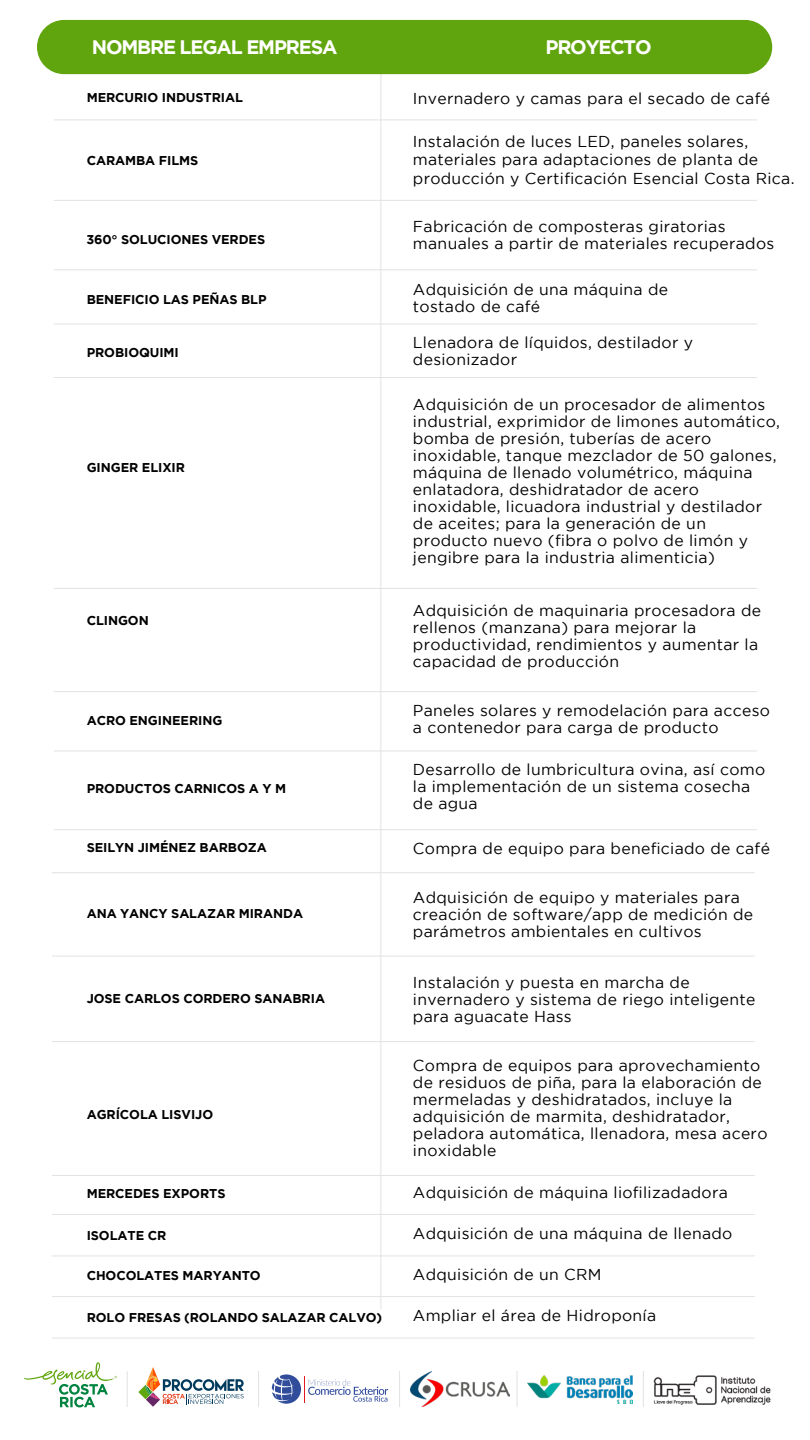
<style>
.page{position:relative;width:810px;height:1440px;background:#fff}
.page>*{position:absolute;margin:0;border:0;box-sizing:border-box;transform-origin:0 0}
.t1{font:700 19.5px "Gotham";letter-spacing:-.06em;color:#fff}
.t2{font:15.75px/17px "Gotham";letter-spacing:.02em;color:#000}
.t3{font:700 12.75px "Gotham";letter-spacing:-.005em;color:#000}
</style>
<div class="page">
<hr style="left:381px;top:33px;width:1px;height:1276px;background:#e2e2e2">
<img style="left:411px;top:1372px;width:98px;height:34px">
<img style="left:527px;top:1375px;width:105px;height:28px">
<img style="left:653px;top:1375px;width:118px;height:30px">
<svg style="left:272px;top:1374px;width:116px;height:30px"></svg>
<hr style="left:399px;top:1371px;width:1px;height:36px;background:#e2e2e2">
<hr style="left:258px;top:1371px;width:1px;height:36px;background:#e2e2e2">
<hr style="left:517px;top:1371px;width:1px;height:36px;background:#e2e2e2">
<hr style="left:643px;top:1371px;width:1px;height:36px;background:#e2e2e2">
<hr style="left:127px;top:1371px;width:1px;height:36px;background:#e2e2e2">
<svg style="left:24px;top:1362px;width:93px;height:45px"></svg>
<svg style="left:138px;top:1367px;width:106px;height:40px"></svg>
<div style="left:37px;top:20px;width:735px;height:54px;background:#61a50e;border-radius:27px"></div>
<hr style="left:54px;top:120px;width:703px;height:1px;background:#e2e2e2">
<hr style="left:54px;top:200px;width:703px;height:1px;background:#e2e2e2">
<hr style="left:54px;top:269px;width:703px;height:1px;background:#e2e2e2">
<hr style="left:54px;top:324px;width:703px;height:1px;background:#e2e2e2">
<hr style="left:54px;top:691px;width:703px;height:1px;background:#e2e2e2">
<hr style="left:54px;top:751px;width:703px;height:1px;background:#e2e2e2">
<hr style="left:54px;top:829px;width:703px;height:1px;background:#e2e2e2">
<hr style="left:52px;top:872px;width:703px;height:1px;background:#e2e2e2">
<hr style="left:52px;top:956px;width:703px;height:1px;background:#e2e2e2">
<hr style="left:52px;top:1041px;width:703px;height:1px;background:#e2e2e2">
<hr style="left:52px;top:1175px;width:703px;height:1px;background:#e2e2e2">
<hr style="left:52px;top:1214px;width:703px;height:1px;background:#e2e2e2">
<hr style="left:54px;top:377px;width:703px;height:1px;background:#e2e2e2">
<hr style="left:54px;top:588px;width:703px;height:1px;background:#e2e2e2">
<hr style="left:52px;top:1256px;width:703px;height:1px;background:#e2e2e2">
<hr style="left:52px;top:1296px;width:703px;height:1px;background:#e2e2e2">
<hr style="left:52px;top:1338px;width:703px;height:1px;background:#e2e2e2">
<p class="t1" style="left:92px;top:35px;width:247px">NOMBRE LEGAL EMPRESA</p>
<p class="t1" style="left:546px;top:36px;width:108px">PROYECTO</p>
<p class="t3" style="left:87px;top:90px;width:158px">MERCURIO INDUSTRIAL</p>
<p class="t2" style="left:413px;top:90px;width:359px">Invernadero y camas para el secado de café</p>
<p class="t3" style="left:87px;top:153px;width:113px">CARAMBA FILMS</p>
<p class="t3" style="left:87px;top:233px;width:180px">360° SOLUCIONES VERDES</p>
<p class="t2" style="left:413px;top:132px;width:383px;line-height:18.5px">Instalación de luces LED, paneles solares, materiales para adaptaciones de planta de producción y Certificación Esencial Costa Rica.</p>
<p class="t2" style="left:413px;top:218px;width:363px">Fabricación de composteras giratorias manuales a partir de materiales recuperados</p>
<p class="t3" style="left:87px;top:292px;width:181px">BENEFICIO LAS PEÑAS BLP</p>
<p class="t2" style="left:413px;top:281px;width:257px">Adquisición de una máquina de tostado de café</p>
<p class="t3" style="left:87px;top:345px;width:94px">PROBIOQUIMI</p>
<p class="t2" style="left:413px;top:334px;width:282px">Llenadora de líquidos, destilador y desionizador</p>
<p class="t3" style="left:87px;top:460px;width:100px">GINGER ELIXIR</p>
<p class="t2" style="left:413px;top:396px;width:369px">Adquisición de un procesador de alimentos industrial, exprimidor de limones automático, bomba de presión, tuberías de acero inoxidable, tanque mezclador de 50 galones, máquina de llenado volumétrico, máquina enlatadora, deshidratador de acero inoxidable, licuadora industrial y destilador de aceites; para la generación de un producto nuevo (fibra o polvo de limón y jengibre para la industria alimenticia)</p>
<p class="t3" style="left:87px;top:613px;width:64px">CLINGON</p>
<p class="t2" style="left:413px;top:602px;width:350px">Adquisición de maquinaria procesadora de rellenos (manzana) para mejorar la productividad, rendimientos y aumentar la capacidad de producción</p>
<p class="t3" style="left:87px;top:713px;width:137px">ACRO ENGINEERING</p>
<p class="t2" style="left:413px;top:702px;width:359px">Paneles solares y remodelación para acceso a contenedor para carga de producto</p>
<p class="t3" style="left:87px;top:781px;width:201px">PRODUCTOS CARNICOS A Y M</p>
<p class="t2" style="left:413px;top:761px;width:354px">Desarrollo de lumbricultura ovina, así como la implementación de un sistema cosecha de agua</p>
<p class="t3" style="left:87px;top:840px;width:182px">SEILYN JIMÉNEZ BARBOZA</p>
<p class="t2" style="left:413px;top:840px;width:359px">Compra de equipo para beneficiado de café</p>
<p class="t3" style="left:87px;top:906px;width:218px">ANA YANCY SALAZAR MIRANDA</p>
<p class="t3" style="left:87px;top:991px;width:240px">JOSE CARLOS CORDERO SANABRIA</p>
<p class="t3" style="left:87px;top:1107px;width:128px">AGRÍCOLA LISVIJO</p>
<p class="t3" style="left:87px;top:1186px;width:140px">MERCEDES EXPORTS</p>
<p class="t2" style="left:413px;top:888px;width:342px">Adquisición de equipo y materiales para creación de software/app de medición de parámetros ambientales en cultivos</p>
<p class="t2" style="left:413px;top:974px;width:344px">Instalación y puesta en marcha de invernadero y sistema de riego inteligente para aguacate Hass</p>
<p class="t2" style="left:413px;top:1057px;width:356px">Compra de equipos para aprovechamiento de residuos de piña, para la elaboración de mermeladas y deshidratados, incluye la adquisición de marmita, deshidratador, peladora automática, llenadora, mesa acero inoxidable</p>
<p class="t2" style="left:413px;top:1183px;width:316px">Adquisición de máquina liofilizadadora</p>
<p class="t3" style="left:87px;top:1228px;width:81px">ISOLATE CR</p>
<p class="t2" style="left:413px;top:1225px;width:321px">Adquisición de una máquina de llenado</p>
<p class="t3" style="left:87px;top:1268px;width:176px">CHOCOLATES MARYANTO</p>
<p class="t2" style="left:413px;top:1265px;width:190px">Adquisición de un CRM</p>
<p class="t3" style="left:87px;top:1310px;width:297px">ROLO FRESAS (ROLANDO SALAZAR CALVO)</p>
<p class="t2" style="left:413px;top:1307px;width:245px">Ampliar el área de Hidroponía</p>
</div>
